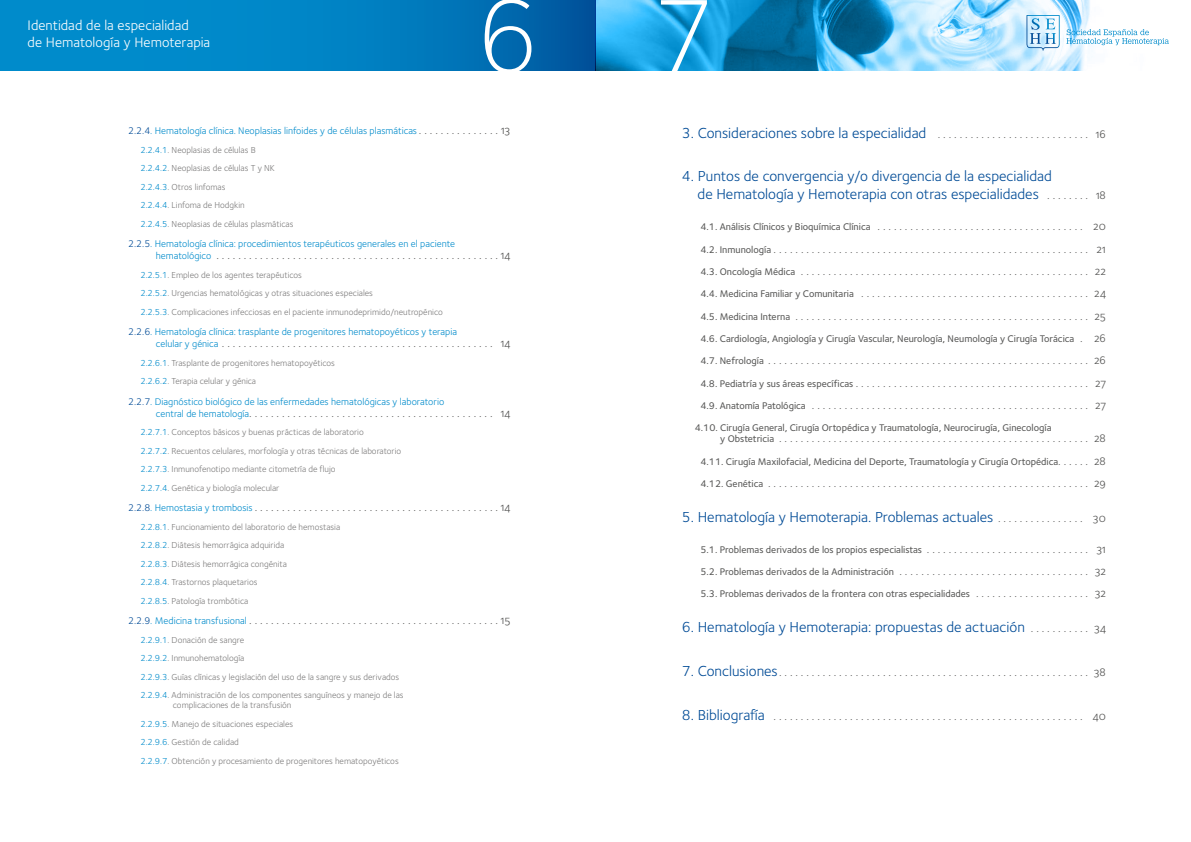
<style>
.page{position:relative;width:1191px;height:842px;background:#fff}
.page>*{position:absolute;margin:0;border:0;box-sizing:border-box;transform-origin:0 0}
.t1{font:300 107.7px "Foundry Sterling";color:#fff}
.t2{font:15px/18px "Foundry Sterling";color:#004b96}
.t3{font:14.3px/17.1px "Foundry Sterling";letter-spacing:.005em;color:#fff}
.t4{font:12px/22.3px "Foundry Sterling Book Expert";letter-spacing:.005em;color:#575756;text-align:justify}
.t5{font:500 10px "Foundry Sterling";color:#575756}
.t6{font:10px "Foundry Sterling";color:#008bcb}
.t7{font:9px/18.5px "Foundry Sterling";color:#7c7b7b}
.s1{color:#004b96}
.s2{font-family:"Foundry Sterling Book Expert";font-size:12px;color:#575756}
.s3{color:#008bcb}
.s4{font-family:"Foundry Sterling";font-size:10px;color:#008bcb}
.s5{font-family:"Foundry Sterling";font-size:10px;color:#004b96}
.s6{font-family:"Foundry Sterling";font-weight:500;font-size:10px}
.s7{font-family:"Foundry Sterling Book Expert";font-weight:400;font-size:12px}
.s8{font-family:"Foundry Sterling";font-size:15px;color:#004b96}
</style>
<div class="page">
<img style="left:595px;top:0;width:574px;height:71px">
<svg style="left:0;top:0;width:595px;height:71px;background:#007dc0"></svg>
<svg style="left:1026px;top:15px;width:33px;height:36px"></svg>
<svg style="left:1066px;top:29px;width:102px;height:16px"></svg>
<p class="t3" style="left:27px;top:16px;width:184px">Identidad de la especialidad<br>de Hematología y Hemoterapia</p>
<h1 class="t1" style="left:476px;top:-26px;width:240px">6 7</h1>
<p class="t6" style="left:128px;top:125px;width:384px"><span class="s1">2.2.4</span>. Hematología clínica. Neoplasias linfoides y de células plasmáticas <span class="s2">. . . . . . . . . . . . . . . 13</span></p>
<p class="t7" style="left:140px;top:140px;width:155px"><span class="s3">2.2.4.1</span>. Neoplasias de células B<br><span class="s3">2.2.4.2</span>. Neoplasias de células T y NK <span class="s3">2.2.4.3</span>. Otros linfomas<br><span class="s3">2.2.4.4</span>. Linfoma de Hodgkin<br><span class="s3">2.2.4.5</span>. Neoplasias de células plasmáticas</p>
<p class="t6" style="left:128px;top:238px;width:328px"><span class="s1">2.2.5</span>. Hematología clínica: procedimientos terapéuticos generales en el paciente</p>
<p class="t4" style="left:156px;top:244px;width:356px"><span class="s4">hematológico</span> . . . . . . . . . . . . . . . . . . . . . . . . . . . . . . . . . . . . . . . . . . . . . . . . . . . 14</p>
<p class="t7" style="left:140px;top:265px;width:304px"><span class="s3">2.2.5.1</span>. Empleo de los agentes terapéuticos<br><span class="s3">2.2.5.2</span>. Urgencias hematológicas y otras situaciones especiales<br><span class="s3">2.2.5.3</span>. Complicaciones infecciosas en el paciente inmunodeprimido/neutropénico</p>
<p class="t6" style="left:128px;top:326px;width:330px"><span class="s1">2.2.6</span>. Hematología clínica: trasplante de progenitores hematopoyéticos y terapia</p>
<p class="t4" style="left:156px;top:332px;width:356px"><span class="s4">celular y génica</span> . . . . . . . . . . . . . . . . . . . . . . . . . . . . . . . . . . . . . . . . . . . . . . . . . . 14</p>
<p class="t7" style="left:140px;top:353px;width:196px"><span class="s3">2.2.6.1</span>. Trasplante de progenitores hematopoyéticos<br><span class="s3">2.2.6.2</span>. Terapia celular y génica</p>
<p class="t6" style="left:128px;top:396px;width:317px"><span class="s1">2.2.7</span>. Diagnóstico biológico de las enfermedades hematológicas y laboratorio</p>
<p class="t4" style="left:156px;top:401px;width:356px"><span class="s4">central de hematología</span> . . . . . . . . . . . . . . . . . . . . . . . . . . . . . . . . . . . . . . . . . . . . . 14</p>
<p class="t7" style="left:140px;top:423px;width:262px"><span class="s3">2.2.7.1</span>. Conceptos básicos y buenas prácticas de laboratorio<br><span class="s3">2.2.7.2</span>. Recuentos celulares, morfología y otras técnicas de laboratorio <span class="s3">2.2.7.3</span>. Inmunofenotipo mediante citometría de flujo<br><span class="s3">2.2.7.4</span>. Genética y biología molecular</p>
<p class="t4" style="left:128px;top:496px;width:384px"><span class="s5">2.2.8</span><span class="s4">. Hemostasia y trombosis</span> . . . . . . . . . . . . . . . . . . . . . . . . . . . . . . . . . . . . . . . . . . . . 14</p>
<p class="t7" style="left:140px;top:517px;width:201px"><span class="s3">2.2.8.1</span>. Funcionamiento del laboratorio de hemostasia <span class="s3">2.2.8.2</span>. Diátesis hemorrágica adquirida<br><span class="s3">2.2.8.3</span>. Diátesis hemorrágica congénita<br><span class="s3">2.2.8.4</span>. Trastornos plaquetarios<br><span class="s3">2.2.8.5</span>. Patología trombótica</p>
<p class="t4" style="left:128px;top:609px;width:384px"><span class="s5">2.2.9</span><span class="s4">. Medicina transfusional</span> . . . . . . . . . . . . . . . . . . . . . . . . . . . . . . . . . . . . . . . . . . . . . 15</p>
<p class="t7" style="left:140px;top:630px;width:265px"><span class="s3">2.2.9.1</span>. Donación de sangre<br><span class="s3">2.2.9.2</span>. Inmunohematología<br><span class="s3">2.2.9.3</span>. Guías clínicas y legislación del uso de la sangre y sus derivados <span class="s3">2.2.9.4</span>. Administración de los componentes sanguíneos y manejo de las</p>
<p class="t7" style="left:140px;top:696px;width:260px;text-indent:33px">complicaciones de la transfusión<br><span class="s3">2.2.9.5</span>. Manejo de situaciones especiales<br><span class="s3">2.2.9.6</span>. Gestión de calidad<br><span class="s3">2.2.9.7</span>. Obtención y procesamiento de progenitores hematopoyéticos</p>
<p class="t2" style="left:682px;top:124px;width:425px">3. Consideraciones sobre la especialidad <span class="s2">. . . . . . . . . . . . . . . . . . . . . . . . . . . 16</span></p>
<p class="t2" style="left:697px;top:167px;width:410px;text-indent:-16px">4. Puntos de convergencia y/o divergencia de la especialidad<br>de Hematología y Hemoterapia con otras especialidades <span class="s2">. . . . . . . 18</span></p>
<p class="t4" style="left:700px;top:215px;width:407px"><span class="s6">4.1. Análisis Clínicos y Bioquímica Clínica</span> . . . . . . . . . . . . . . . . . . . . . . . . . . . . . . . . . . . . . . 20<br><span class="s6">4.2. Inmunología</span> . . . . . . . . . . . . . . . . . . . . . . . . . . . . . . . . . . . . . . . . . . . . . . . . . . . . . . . . . 21<br><span class="s6">4.3. Oncología Médica</span> . . . . . . . . . . . . . . . . . . . . . . . . . . . . . . . . . . . . . . . . . . . . . . . . . . . . 22<br><span class="s6">4.4. Medicina Familiar y Comunitaria</span> . . . . . . . . . . . . . . . . . . . . . . . . . . . . . . . . . . . . . . . . . 24<br><span class="s6">4.5. Medicina Interna</span> . . . . . . . . . . . . . . . . . . . . . . . . . . . . . . . . . . . . . . . . . . . . . . . . . . . . . 25</p>
<p class="t5" style="left:700px;top:333px;width:407px">4.6. Cardiología, Angiología y Cirugía Vascular, Neurología, Neumología y Cirugía Torácica <span class="s7">. 26</span></p>
<p class="t4" style="left:700px;top:349px;width:407px"><span class="s6">4.7. Nefrología</span> . . . . . . . . . . . . . . . . . . . . . . . . . . . . . . . . . . . . . . . . . . . . . . . . . . . . . . . . . . 26<br><span class="s6">4.8. Pediatría y sus áreas específicas</span> . . . . . . . . . . . . . . . . . . . . . . . . . . . . . . . . . . . . . . . . . . 27<br><span class="s6">4.9. Anatomía Patológica</span> . . . . . . . . . . . . . . . . . . . . . . . . . . . . . . . . . . . . . . . . . . . . . . . . . . 27</p>
<p class="t5" style="left:694px;top:422px;width:358px">4.10. Cirugía General, Cirugía Ortopédica y Traumatología, Neurocirugía, Ginecología</p>
<p class="t4" style="left:720px;top:427px;width:387px"><span class="s6">y Obstetricia</span> . . . . . . . . . . . . . . . . . . . . . . . . . . . . . . . . . . . . . . . . . . . . . . . . . . . . . . . . 28</p>
<p class="t5" style="left:700px;top:455px;width:407px">4.11. Cirugía Maxilofacial, Medicina del Deporte, Traumatología y Cirugía Ortopédica <span class="s7">. . . . . 28</span></p>
<p class="t4" style="left:700px;top:472px;width:407px"><span class="s6">4.12. Genética</span> . . . . . . . . . . . . . . . . . . . . . . . . . . . . . . . . . . . . . . . . . . . . . . . . . . . . . . . . . . 29</p>
<p class="t2" style="left:682px;top:508px;width:425px">5. Hematología y Hemoterapia. Problemas actuales <span class="s2">. . . . . . . . . . . . . . . . 30</span></p>
<p class="t5" style="left:700px;top:544px;width:407px">5.1. Problemas derivados de los propios especialistas <span class="s7">. . . . . . . . . . . . . . . . . . . . . . . . . . . . . 31</span></p>
<p class="t5" style="left:700px;top:566px;width:407px">5.2. Problemas derivados de la Administración <span class="s7">. . . . . . . . . . . . . . . . . . . . . . . . . . . . . . . . . . 32</span></p>
<p class="t5" style="left:700px;top:588px;width:407px">5.3. Problemas derivados de la frontera con otras especialidades <span class="s7">. . . . . . . . . . . . . . . . . . . . 32</span></p>
<p class="t2" style="left:682px;top:618px;width:425px">6. Hematología y Hemoterapia: propuestas de actuación <span class="s2">. . . . . . . . . . 34</span></p>
<p class="t4" style="left:682px;top:661px;width:425px"><span class="s8">7. Conclusiones</span> . . . . . . . . . . . . . . . . . . . . . . . . . . . . . . . . . . . . . . . . . . . . . . . . . . . . . . . . 38</p>
<p class="t4" style="left:682px;top:704px;width:425px"><span class="s8">8. Bibliografía</span> . . . . . . . . . . . . . . . . . . . . . . . . . . . . . . . . . . . . . . . . . . . . . . . . . . . . . . . . . 40</p>
</div>
